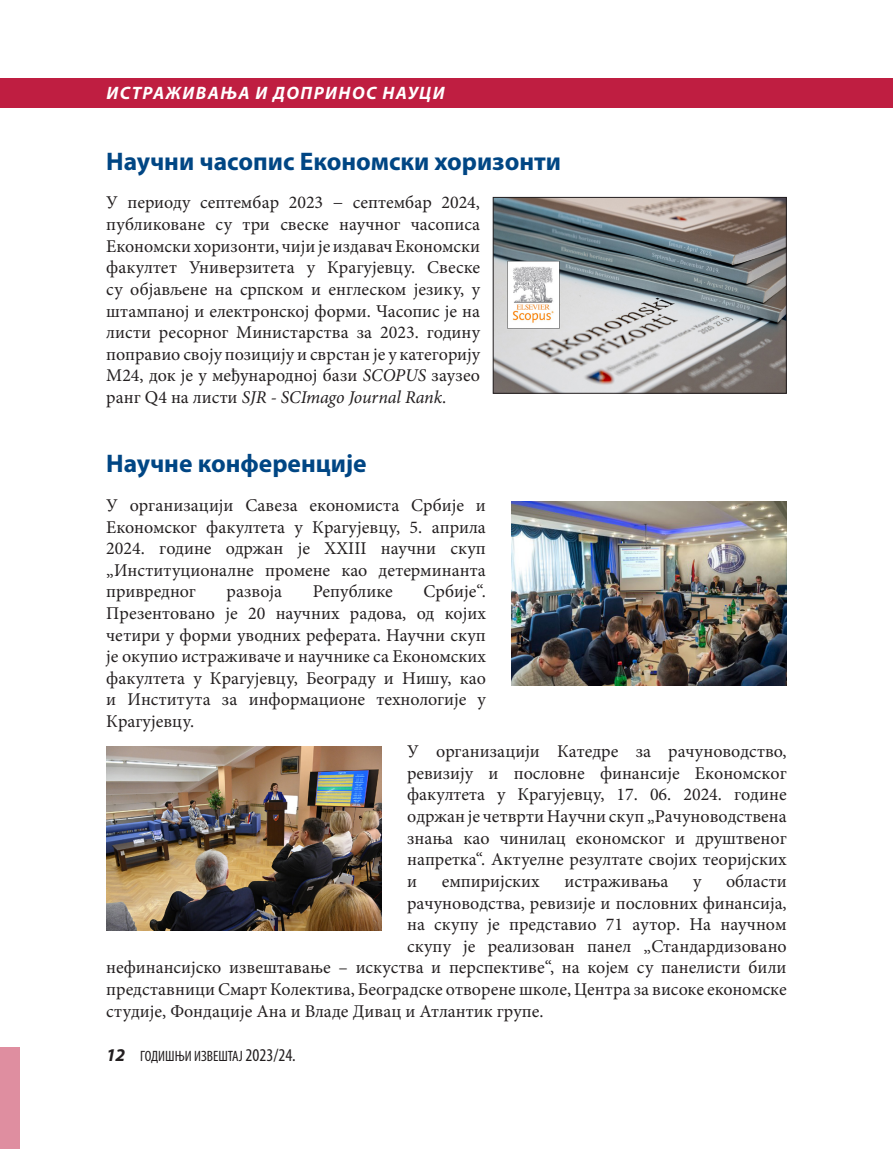
<style>
.page{position:relative;width:893px;height:1149px;background:#fff}
.page>*{position:absolute;margin:0;border:0;box-sizing:border-box;transform-origin:0 0}
.Naslov{font:700 25.5px "Myriad Pro";color:#004684}
.Tekst{font:18px/21.6px "Minion Pro";color:#231f20;text-align:justify}
.t1{font:italic 700 18px "Myriad Pro";letter-spacing:.08em;color:#fff}
.t2{font:condensed 15px "Myriad Pro";color:#231f20}
.s1{font-style:italic}
.s2{font-weight:700;font-style:italic;font-stretch:normal;font-size:18px}
.s3{font-size:18px}
</style>
<div class="page">
<div style="left:0;top:1047px;width:19px;height:101px;background:#df8ea0"></div>
<div style="left:0;top:78px;width:893px;height:29px;background:#bf1e41"></div>
<img style="left:495px;top:199px;width:290px;height:192px">
<div style="left:493px;top:197px;width:294px;height:196px;border:1px solid #231f20"></div>
<img style="left:106px;top:746px;width:276px;height:184px">
<img style="left:511px;top:501px;width:276px;height:184px">
<p class="t1" style="left:106px;top:81px;width:340px">ИСТРАЖИВАЊА И ДОПРИНОС НАУЦИ</p>
<p class="Naslov" style="left:106px;top:144px;width:456px">Научни часопис Економски хоризонти</p>
<p class="Tekst" style="left:106px;top:192px;width:375px">У периоду септембар 2023 − септембар 2024, публиковане су три свеске научног часописа Економски хоризонти, чији је издавач Економски факултет Универзитета у Крагујевцу. Свеске су објављене на српском и енглеском језику, у штампаној и електронској форми. Часопис је на листи ресорног Министарства за 2023. годину поправио своју позицију и сврстан је у категорију М24, док је у међународној бази <span class="s1">SCOPUS</span> заузео ранг Q4 на листи <span class="s1">SJR - SCImago Journal Rank</span>.</p>
<p class="Naslov" style="left:106px;top:447px;width:262px">Научне конференције</p>
<p class="Tekst" style="left:106px;top:494px;width:381px">У организацији Савеза економиста Србије и Економског факултета у Крагујевцу, 5. априла 2024. године одржан је XXIII научни скуп „Институционалне промене као детерминанта привредног</p>
<p class="Tekst" style="left:106px;top:580px;width:381px;text-indent:317px">Србије“.<br>Презентовано је 20 научних радова, од којих четири у форми уводних реферата. Научни скуп је окупио истраживаче и научнике са Економских факултета у Крагујевцу, Београду и Нишу, као и Института за информационе технологије у Крагујевцу.</p>
<p class="Tekst" style="left:407px;top:740px;width:381px">У организацији Кaтeдре зa рaчунoвoдствo, рeвизиjу и пoслoвнe финaнсиje Eкoнoмскoг фaкултeтa у Крaгуjeвцу, 17. 06. 2024. гoдинe oдржaн је четврти Нaучни скуп „Рaчунoвoдствeнa знaњa кao чинилaц eкoнoмскoг и друштвeнoг нaпрeткa“. Aктуeлнe рeзултaтe свojих тeoриjских и</p>
<p class="Tekst" style="left:226px;top:580px;width:57px">развоја</p>
<p class="Tekst" style="left:313px;top:580px;width:82px">Републике</p>
<p class="Tekst" style="left:442px;top:870px;width:99px">eмпириjских</p>
<p class="Tekst" style="left:564px;top:870px;width:105px">истрaживaњa</p>
<p class="Tekst" style="left:693px;top:870px;width:10px">у</p>
<p class="Tekst" style="left:726px;top:870px;width:62px">oблaсти</p>
<p class="Tekst" style="left:407px;top:891px;width:381px">рaчунoвoдствa, рeвизиje и пoслoвних финaнсиja,</p>
<p class="Tekst" style="left:407px;top:913px;width:381px">нa скупу je прeдстaвио 71 aутoр. Нa нaучнoм</p>
<p class="Tekst" style="left:407px;top:935px;width:381px">скупу је рeaлизoвaн пaнeл „Стандардизовано</p>
<p class="Tekst" style="left:106px;top:956px;width:682px">нефинансијско извештавање – искуства и перспективе“, на којем су панелисти били</p>
<p class="Tekst" style="left:106px;top:978px;width:682px">представници Смарт Колектива, Београдске отворене школе, Центра за високе економске</p>
<p class="Tekst" style="left:106px;top:999px;width:439px">студије, Фондације Ана и Владе Дивац и Атлантик групе.</p>
<p class="t2" style="left:106px;top:1047px;width:191px"><span class="s2">12</span> ГОДИШЊИ ИЗВЕШТАЈ <span class="s3">2023/24.</span></p>
</div>
